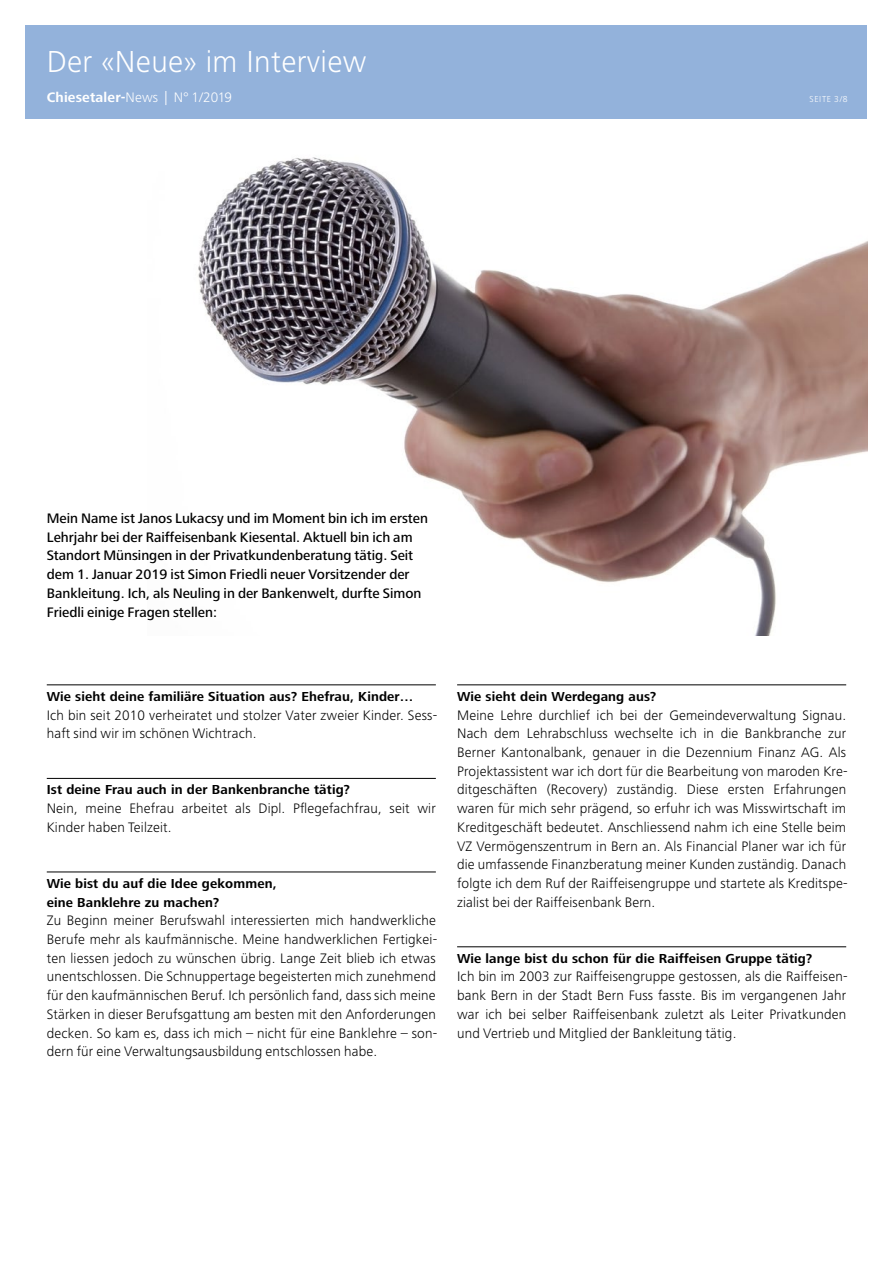
<style>
.page{position:relative;width:893px;height:1263px;background:#fff}
.page>*{position:absolute;margin:0;border:0;box-sizing:border-box;transform-origin:0 0}
.t1{font:300 31.5px "Frutiger Next LT";letter-spacing:.01em;color:#fff}
.t2{font:300 14.25px/18.8px "Frutiger Next LT";letter-spacing:.01em;color:#000;text-align:justify}
.t3{font:500 14.25px/18.8px "Frutiger Next LT";color:#000}
.t4{font:300 14.25px "Frutiger Next LT";letter-spacing:.01em;color:#fff}
.t5{font:700 13.5px/18.8px "Frutiger Next LT";letter-spacing:.01em;color:#000}
.t6{font:300 9px "Frutiger Next LT";letter-spacing:.07em;color:#fff}
.s1{font-weight:700}
</style>
<div class="page">
<div style="left:26px;top:26px;width:841px;height:93px;background:#93b2db"></div>
<hr style="left:47px;top:685px;width:389px;height:1px;background:#000">
<hr style="left:47px;top:778px;width:389px;height:1px;background:#000">
<hr style="left:47px;top:872px;width:389px;height:1px;background:#000">
<hr style="left:457px;top:685px;width:389px;height:1px;background:#000">
<hr style="left:457px;top:946px;width:389px;height:1px;background:#000">
<img style="left:198px;top:157px;width:669px;height:479px">
<h1 class="t1" style="left:47px;top:44px;width:321px">Der «Neue» im Interview</h1>
<p class="t4" style="left:47px;top:90px;width:187px"><span class="s1">Chiesetaler-</span>News | N° 1/2019</p>
<p class="t6" style="left:810px;top:94px;width:39px">SEITE 3/8</p>
<p class="t3" style="left:47px;top:509px;width:383px">Mein Name ist Janos Lukacsy und im Moment bin ich im ersten Lehrjahr bei der Raiffeisenbank Kiesental. Aktuell bin ich am Standort Münsingen in der Privatkundenberatung tätig. Seit dem 1. Januar 2019 ist Simon Friedli neuer Vorsitzender der Bankleitung. Ich, als Neuling in der Bankenwelt, durfte Simon Friedli einige Fragen stellen:</p>
<p class="t5" style="left:47px;top:687px;width:368px">Wie sieht deine familiäre Situation aus? Ehefrau, Kinder…</p>
<p class="t2" style="left:47px;top:705px;width:392px">Ich bin seit 2010 verheiratet und stolzer Vater zweier Kinder. Sess&shy;haft sind wir im schönen Wichtrach.</p>
<p class="t5" style="left:47px;top:780px;width:305px">Ist deine Frau auch in der Bankenbranche tätig?</p>
<p class="t2" style="left:47px;top:799px;width:391px">Nein, meine Ehefrau arbeitet als Dipl. Pflegefachfrau, seit wir<br>Kinder haben Teilzeit.</p>
<p class="t5" style="left:47px;top:874px;width:231px">Wie bist du auf die Idee gekommen, eine Banklehre zu machen?</p>
<p class="t2" style="left:47px;top:911px;width:392px">Zu Beginn meiner Berufswahl interessierten mich handwerkliche Berufe mehr als kaufmännische. Meine handwerklichen Fertigkei&shy;ten liessen jedoch zu wünschen übrig. Lange Zeit blieb ich etwas unentschlossen. Die Schnuppertage begeisterten mich zunehmend für den kaufmännischen Beruf. Ich persönlich fand, dass sich meine Stärken in dieser Berufsgattung am besten mit den Anforderungen decken. So kam es, dass ich mich – nicht für eine Banklehre – son&shy;dern für eine Verwaltungsausbildung entschlossen habe.</p>
<p class="t5" style="left:457px;top:687px;width:201px">Wie sieht dein Werdegang aus?</p>
<p class="t2" style="left:457px;top:705px;width:392px">Meine Lehre durchlief ich bei der Gemeindeverwaltung Signau.<br>Nach dem Lehrabschluss wechselte ich in die Bankbranche zur Berner Kantonalbank, genauer in die Dezennium Finanz AG. Als Projektassistent war ich dort für die Bearbeitung von maroden Kre&shy;ditgeschäften (Recovery) zuständig. Diese ersten Erfahrungen waren für mich sehr prägend, so erfuhr ich was Misswirtschaft im Kreditgeschäft bedeutet. Anschliessend nahm ich eine Stelle beim VZ Vermögenszentrum in Bern an. Als Financial Planer war ich für die umfassende Finanzberatung meiner Kunden zuständig. Danach folgte ich dem Ruf der Raiffeisengruppe und startete als Kreditspe&shy;zialist bei der Raiffeisenbank Bern.</p>
<p class="t5" style="left:457px;top:949px;width:357px">Wie lange bist du schon für die Raiffeisen Gruppe tätig?</p>
<p class="t2" style="left:457px;top:967px;width:392px">Ich bin im 2003 zur Raiffeisengruppe gestossen, als die Raiffeisen&shy;bank Bern in der Stadt Bern Fuss fasste. Bis im vergangenen Jahr war ich bei selber Raiffeisenbank zuletzt als Leiter Privatkunden und Vertrieb und Mitglied der Bankleitung tätig.</p>
</div>
